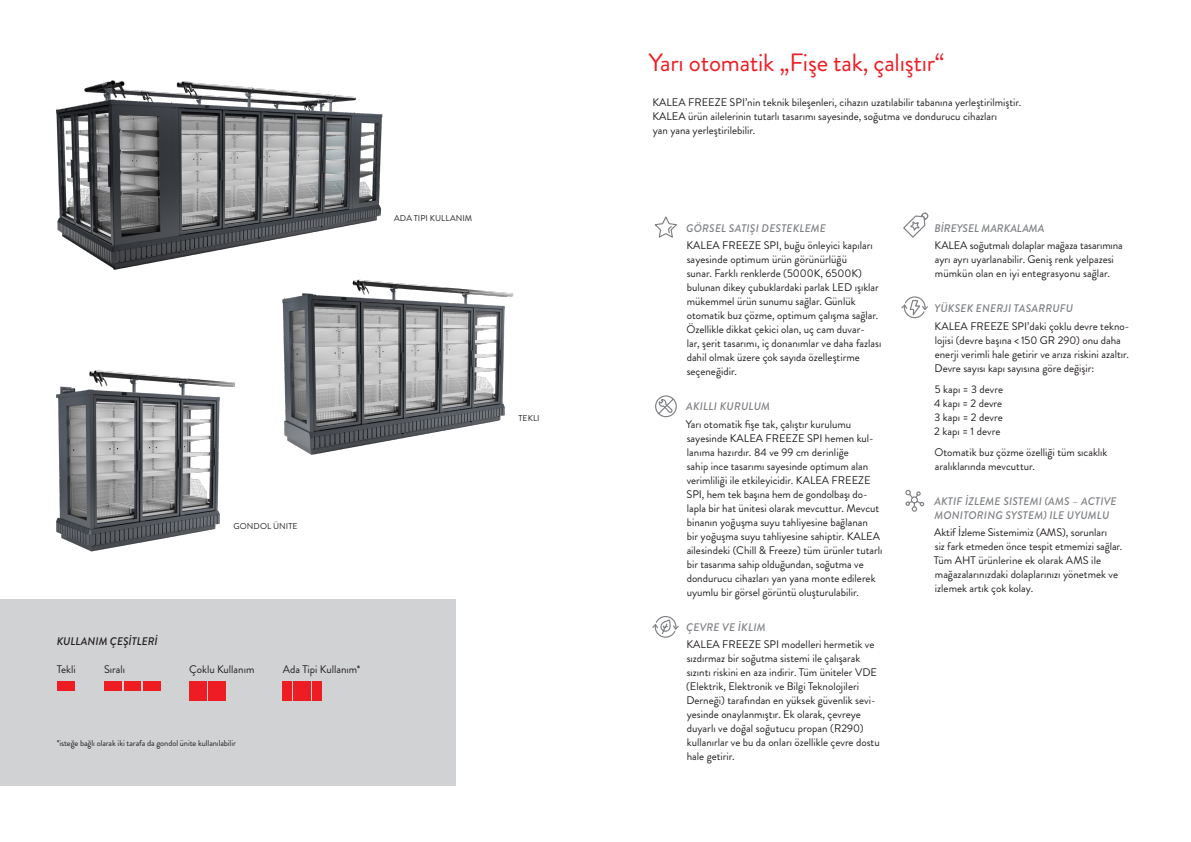
<style>
.page{position:relative;width:1191px;height:842px;background:#fff}
.page>*{position:absolute;margin:0;border:0;box-sizing:border-box;transform-origin:0 0}
.t1{font:25px "Brandon Grotesque";letter-spacing:-.01em;color:#ee1d23}
.body_mit_Einzug{font:11px/14px "Brandon Grotesque";color:#231f20}
.body_ohne_Einzug{font:11px/14px "Brandon Grotesque";color:#231f20}
.header_2_icons_mit_Einzug{font:italic 500 11px "Brandon Grotesque";letter-spacing:.02em;color:#808285}
.header_2_icons_mit_Einzug-2{font:italic 500 11px "Brandon Grotesque";color:#808285}
.header_2_ohne_Einzug{font:italic 500 11px "Brandon Grotesque";color:#231f20}
.text_small{font:8.5px "Brandon Grotesque";letter-spacing:-.01em;color:#231f20}
.text_small-2{font:8.5px "Brandon Grotesque";letter-spacing:.01em;color:#231f20}
.s1{font-weight:400;font-style:normal}
</style>
<div class="page">
<div style="left:0;top:599px;width:456px;height:186px;background:#d1d2d4"></div>
<svg style="left:654px;top:216px;width:23px;height:22px"></svg>
<svg style="left:655px;top:395px;width:22px;height:23px"></svg>
<svg style="left:652px;top:616px;width:27px;height:22px"></svg>
<svg style="left:903px;top:212px;width:26px;height:26px"></svg>
<svg style="left:901px;top:296px;width:27px;height:23px"></svg>
<svg style="left:905px;top:489px;width:19px;height:23px"></svg>
<img style="left:56px;top:370px;width:179px;height:182px">
<img style="left:282px;top:279px;width:232px;height:176px">
<img style="left:56px;top:80px;width:327px;height:190px">
<div style="left:283px;top:681px;width:9px;height:9px;background:#ee1d23"></div>
<div style="left:283px;top:690px;width:9px;height:11px;background:#ee1d23"></div>
<div style="left:312px;top:681px;width:9px;height:9px;background:#ee1d23"></div>
<div style="left:312px;top:690px;width:9px;height:11px;background:#ee1d23"></div>
<div style="left:293px;top:681px;width:9px;height:9px;background:#ee1d23"></div>
<div style="left:302px;top:681px;width:9px;height:9px;background:#ee1d23"></div>
<div style="left:293px;top:691px;width:9px;height:10px;background:#ee1d23"></div>
<div style="left:302px;top:691px;width:9px;height:10px;background:#ee1d23"></div>
<div style="left:189px;top:681px;width:9px;height:9px;background:#ee1d23"></div>
<div style="left:198px;top:681px;width:9px;height:9px;background:#ee1d23"></div>
<div style="left:189px;top:691px;width:9px;height:10px;background:#ee1d23"></div>
<div style="left:198px;top:691px;width:9px;height:10px;background:#ee1d23"></div>
<div style="left:208px;top:681px;width:9px;height:9px;background:#ee1d23"></div>
<div style="left:217px;top:681px;width:9px;height:9px;background:#ee1d23"></div>
<div style="left:208px;top:691px;width:9px;height:10px;background:#ee1d23"></div>
<div style="left:217px;top:691px;width:9px;height:10px;background:#ee1d23"></div>
<div style="left:104px;top:681px;width:9px;height:9px;background:#ee1d23"></div>
<div style="left:113px;top:681px;width:9px;height:9px;background:#ee1d23"></div>
<div style="left:124px;top:681px;width:8px;height:9px;background:#ee1d23"></div>
<div style="left:132px;top:681px;width:9px;height:9px;background:#ee1d23"></div>
<div style="left:143px;top:681px;width:9px;height:9px;background:#ee1d23"></div>
<div style="left:152px;top:681px;width:9px;height:9px;background:#ee1d23"></div>
<div style="left:57px;top:681px;width:9px;height:9px;background:#ee1d23"></div>
<div style="left:66px;top:681px;width:9px;height:9px;background:#ee1d23"></div>
<p class="text_small-2" style="left:394px;top:212px;width:80px">ADA TIPI KULLANIM</p>
<p class="header_2_ohne_Einzug" style="left:57px;top:633px;width:103px">KULLANIM ÇEŞİTLERİ</p>
<p class="text_small-2" style="left:233px;top:520px;width:66px">GONDOL ÜNITE</p>
<p class="body_ohne_Einzug" style="left:57px;top:662px;width:21px">Tekli</p>
<p class="body_ohne_Einzug" style="left:104px;top:662px;width:23px">Sıralı</p>
<p class="body_ohne_Einzug" style="left:189px;top:662px;width:67px">Çoklu Kullanım</p>
<p class="body_ohne_Einzug" style="left:283px;top:662px;width:79px">Ada Tipi Kullanım*</p>
<p class="text_small" style="left:57px;top:737px;width:181px">*isteğe bağlı olarak iki tarafa da gondol ünite kullanılabilir</p>
<p class="text_small" style="left:518px;top:412px;width:23px">TEKLI</p>
<p class="t1" style="left:649px;top:45px;width:297px">Yarı otomatik „Fişe tak, çalıştır“</p>
<p class="body_ohne_Einzug" style="left:652px;top:95px;width:370px">KALEA FREEZE SPI’nin teknik bileşenleri, cihazın uzatılabilir tabanına yerleştirilmiştir.<br>KALEA ürün ailelerinin tutarlı tasarımı sayesinde, soğutma ve dondurucu cihazları<br>yan yana yerleştirilebilir.</p>
<p class="header_2_icons_mit_Einzug" style="left:686px;top:220px;width:141px">GÖRSEL SATIŞI DESTEKLEME</p>
<p class="body_mit_Einzug" style="left:686px;top:239px;width:196px">KALEA FREEZE SPI, buğu önleyici kapıları sayesinde optimum ürün görünürlüğü<br>sunar. Farklı renklerde (5000K, 6500K) bulunan dikey çubuklardaki parlak LED ışıklar mükemmel ürün sunumu sağlar. Günlük otomatik buz çözme, optimum çalışma sağlar.<br>Özellikle dikkat çekici olan, uç cam duvar-<br>lar, şerit tasarımı, iç donanımlar ve daha fazlası dahil olmak üzere çok sayıda özelleştirme seçeneğidir.</p>
<p class="header_2_icons_mit_Einzug" style="left:686px;top:399px;width:85px">AKILLI KURULUM</p>
<p class="body_mit_Einzug" style="left:686px;top:417px;width:198px">Yarı otomatik fişe tak, çalıştır kurulumu sayesinde KALEA FREEZE SPI hemen kul&shy;lanıma hazırdır. 84 ve 99 cm derinliğe<br>sahip ince tasarımı sayesinde optimum alan verimliliği ile etkileyicidir. KALEA FREEZE SPI, hem tek başına hem de gondolbaşı do&shy;lapla bir hat ünitesi olarak mevcuttur. Mevcut binanın yoğuşma suyu tahliyesine bağlanan<br>bir yoğuşma suyu tahliyesine sahiptir. KALEA ailesindeki (Chill &amp; Freeze) tüm ürünler tutarlı bir tasarıma sahip olduğundan, soğutma ve dondurucu cihazları yan yana monte edilerek uyumlu bir görsel görüntü oluşturulabilir.</p>
<p class="header_2_icons_mit_Einzug" style="left:686px;top:619px;width:81px">ÇEVRE VE İKLIM</p>
<p class="body_mit_Einzug" style="left:686px;top:638px;width:195px">KALEA FREEZE SPI modelleri hermetik ve sızdırmaz bir soğutma sistemi ile çalışarak sızıntı riskini en aza indirir. Tüm üniteler VDE (Elektrik, Elektronik ve Bilgi Teknolojileri Derneği) tarafından en yüksek güvenlik sevi&shy;yesinde onaylanmıştır. Ek olarak, çevreye duyarlı ve doğal soğutucu propan (R290) kullanırlar ve bu da onları özellikle çevre dostu hale getirir.</p>
<p class="header_2_icons_mit_Einzug-2" style="left:934px;top:220px;width:112px">BİREYSEL MARKALAMA</p>
<p class="body_mit_Einzug" style="left:934px;top:239px;width:190px">KALEA soğutmalı dolaplar mağaza tasarımına</p>
<p class="body_mit_Einzug" style="left:934px;top:253px;width:181px">ayrı ayrı uyarlanabilir. Geniş renk yelpazesi</p>
<p class="body_mit_Einzug" style="left:935px;top:267px;width:176px">mümkün olan en iyi entegrasyonu sağlar.</p>
<p class="header_2_icons_mit_Einzug" style="left:934px;top:301px;width:140px">YÜKSEK ENERJI TASARRUFU</p>
<p class="body_mit_Einzug" style="left:934px;top:319px;width:196px">KALEA FREEZE SPI’daki çoklu devre tekno&shy;lojisi (devre başına &lt; 150 GR 290) onu daha enerji verimli hale getirir ve arıza riskini azaltır.<br>Devre sayısı kapı sayısına göre değişir:</p>
<p class="body_mit_Einzug" style="left:934px;top:382px;width:70px">5 kapı = 3 devre</p>
<p class="body_mit_Einzug" style="left:934px;top:396px;width:70px">4 kapı = 2 devre</p>
<p class="body_mit_Einzug" style="left:934px;top:410px;width:70px">3 kapı = 2 devre</p>
<p class="body_mit_Einzug" style="left:934px;top:424px;width:68px">2 kapı = 1 devre</p>
<p class="body_mit_Einzug" style="left:934px;top:445px;width:174px">Otomatik buz çözme özelliği tüm sıcaklık aralıklarında mevcuttur.</p>
<p class="header_2_icons_mit_Einzug" style="left:934px;top:493px;width:184px">AKTIF İZLEME SISTEMI (AMS <span class="s1">–</span> ACTIVE</p>
<p class="header_2_icons_mit_Einzug" style="left:934px;top:507px;width:176px">MONITORING SYSTEM) ILE UYUMLU</p>
<p class="body_mit_Einzug" style="left:934px;top:526px;width:190px">Aktif İzleme Sistemimiz (AMS), sorunları<br>siz fark etmeden önce tespit etmemizi sağlar.</p>
<p class="body_mit_Einzug" style="left:933px;top:554px;width:186px">Tüm AHT ürünlerine ek olarak AMS ile mağazalarınızdaki dolaplarınızı yönetmek ve izlemek artık çok kolay.</p>
</div>
